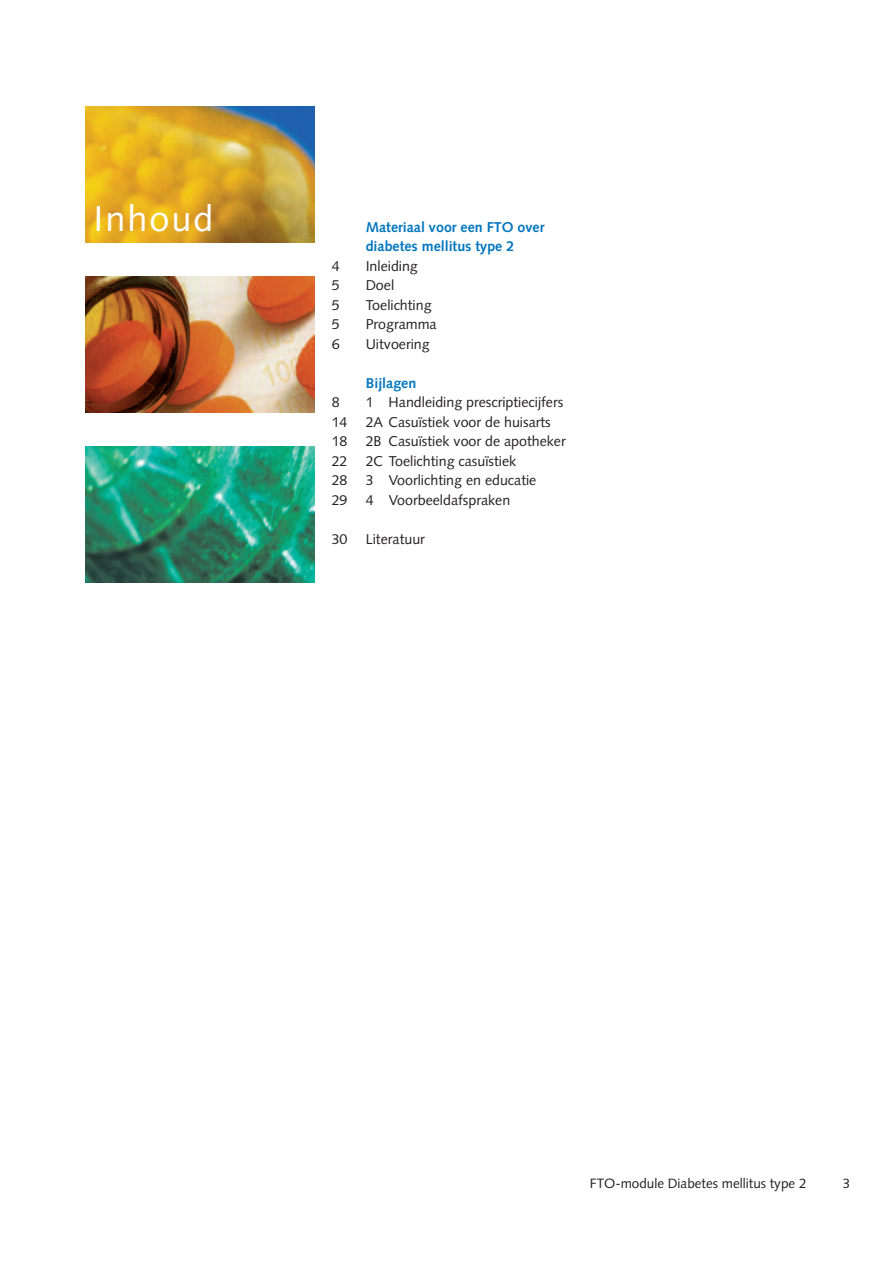
<style>
.page{position:relative;width:893px;height:1263px;background:#fff}
.page>*{position:absolute;margin:0;border:0;box-sizing:border-box;transform-origin:0 0}
.t1{font:36px "Syntax";letter-spacing:.055em;color:#fff}
.t2{font:14.25px/19.5px "Syntax";color:#231f20}
.t3{font:700 14.25px/19.5px "Syntax";color:#0076be}
.t4{font:13.5px "Syntax";color:#231f20}
</style>
<div class="page">
<img style="left:85px;top:106px;width:230px;height:136px">
<img style="left:85px;top:276px;width:230px;height:136px">
<img style="left:85px;top:446px;width:230px;height:137px">
<h1 class="t1" style="left:94px;top:204px;width:121px">Inhoud</h1>
<p class="t2" style="left:332px;top:257px;width:9px;text-align:justify">4<br>5<br>5<br>5<br>6</p>
<p class="t2" style="left:332px;top:394px;width:17px">8<br>14<br>18<br>22<br>28<br>29</p>
<p class="t2" style="left:332px;top:530px;width:17px">30</p>
<p class="t3" style="left:366px;top:218px;width:180px">Materiaal voor een FTO over diabetes mellitus type 2</p>
<p class="t2" style="left:366px;top:257px;width:73px">Inleiding<br>Doel<br>Toelichting<br>Programma<br>Uitvoering</p>
<p class="t3" style="left:366px;top:374px;width:52px">Bijlagen</p>
<p class="t2" style="left:366px;top:394px;width:202px">1 Handleiding prescriptiecijfers<br>2A Casuïstiek voor de huisarts<br>2B Casuïstiek voor de apotheker<br>2C Toelichting casuïstiek<br>3 Voorlichting en educatie<br>4 Voorbeeldafspraken</p>
<p class="t2" style="left:366px;top:530px;width:61px">Literatuur</p>
<p class="t4" style="left:590px;top:1178px;width:218px">FTO-module Diabetes mellitus type 2</p>
<p class="t4" style="left:843px;top:1178px;width:9px">3</p>
</div>
